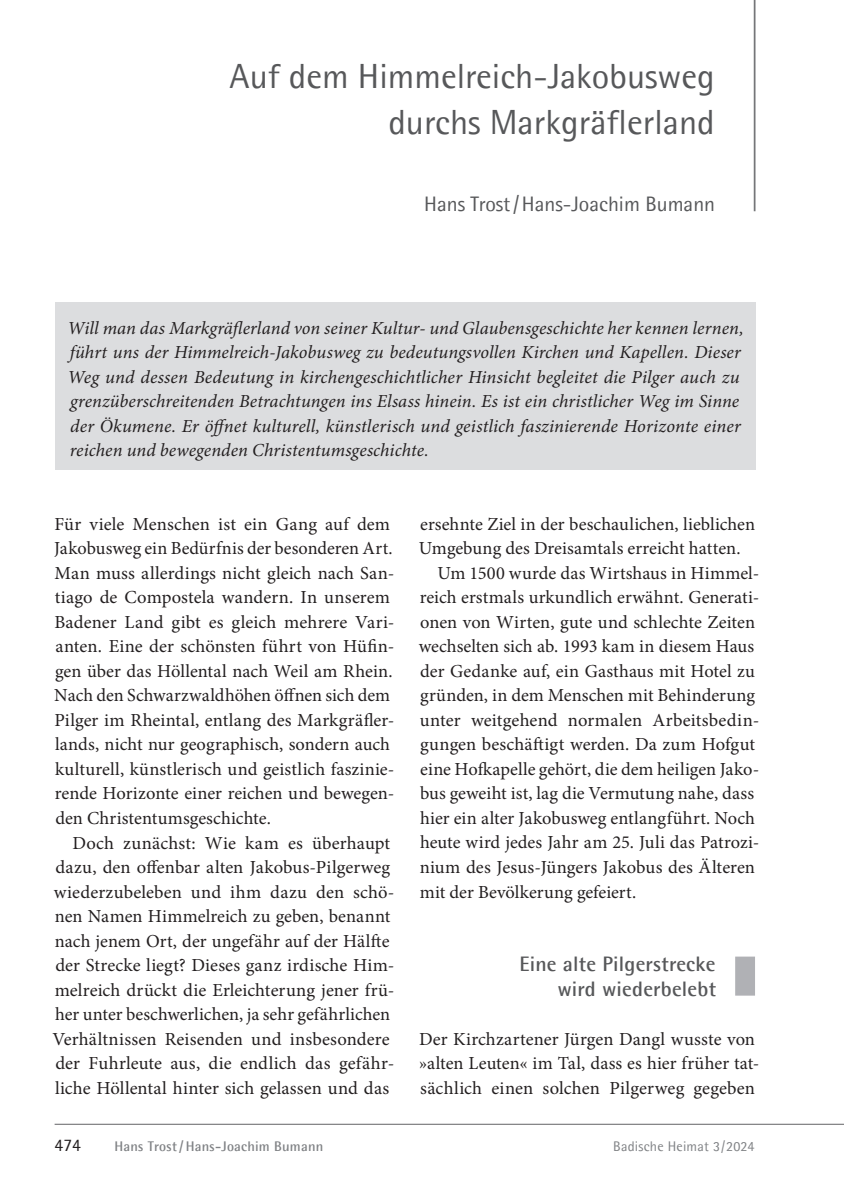
<style>
.page{position:relative;width:844px;height:1191px;background:#fff}
.page>*{position:absolute;margin:0;border:0;box-sizing:border-box;transform-origin:0 0}
.t1{font:35px/45.5px "Agfa Rotis Semisans";color:#57585a;text-align:right}
.t2{font:700 21px/24.5px "Agfa Rotis Semisans";letter-spacing:.01em;color:#57585a;text-align:right}
.t3{font:21px "Agfa Rotis Semisans";color:#57585a}
.t4{font:18.38px/24.5px "Minion Pro";letter-spacing:.005em;color:#231f20}
.t5{font:italic 18.38px/24.5px "Minion Pro";letter-spacing:.005em;color:#231f20}
.t6{font:17.5px "Agfa Rotis Semisans";color:#231f20}
.t7{font:700 14px "Agfa Rotis Semisans";letter-spacing:.015em;color:#808285}
.t8{font:14px "Agfa Rotis Semisans";letter-spacing:.015em;color:#808285}
</style>
<div class="page">
<hr style="left:55px;top:1124px;width:788px;height:1px;background:#636366">
<hr style="left:753px;top:0;width:2px;height:211px;background:#757679">
<div style="left:735px;top:956px;width:19px;height:39px;background:#b0b1b5"></div>
<div style="left:55px;top:302px;width:699px;height:167px;background:#dcdddf"></div>
<h1 class="t1" style="left:229px;top:53px;width:486px">Auf dem Himmelreich-Jakobusweg durchs Markgräflerland</h1>
<p class="t3" style="left:424px;top:192px;width:292px">Hans Trost / Hans-Joachim Bumann</p>
<p class="t5" style="left:67px;top:317px;width:677px">Will man das Markgräflerland von seiner Kultur- und Glaubensgeschichte her kennen lernen, führt uns der Himmelreich-Jakobusweg zu bedeutungsvollen Kirchen und Kapellen. Dieser Weg und dessen Bedeutung in kirchengeschichtlicher Hinsicht begleitet die Pilger auch zu grenzüberschreitenden Betrachtungen ins Elsass hinein. Es ist ein christlicher Weg im Sinne der Ökumene. Er öffnet kulturell, künstlerisch und geistlich faszinierende Horizonte einer reichen und bewegenden Christentumsgeschichte.</p>
<p class="t4" style="left:54px;top:513px;width:342px">Für viele Menschen ist ein Gang auf dem Jakobusweg ein Bedürfnis der besonderen Art.<br>Man muss allerdings nicht gleich nach San&shy;tiago de Compostela wandern. In unserem Badener Land gibt es gleich mehrere Vari&shy;anten. Eine der schönsten führt von Hüfin&shy;gen über das Höllental nach Weil am Rhein.<br>Nach den Schwarzwaldhöhen öffnen sich dem Pilger im Rheintal, entlang des Markgräfler&shy;lands, nicht nur geographisch, sondern auch kulturell, künstlerisch und geistlich faszinie&shy;rende Horizonte einer reichen und bewegen&shy;den Christentumsgeschichte.</p>
<p class="t4" style="left:52px;top:832px;width:343px;text-indent:20px">Doch zunächst: Wie kam es überhaupt dazu, den offenbar alten Jakobus-Pilgerweg wiederzubeleben und ihm dazu den schö&shy;nen Namen Himmelreich zu geben, benannt nach jenem Ort, der ungefähr auf der Hälfte der Strecke liegt? Dieses ganz irdische Him&shy;melreich drückt die Erleichterung jener frü&shy;her unter beschwerlichen, ja sehr gefährlichen Verhältnissen Reisenden und insbesondere der Fuhrleute aus, die endlich das gefähr&shy;liche Höllental hinter sich gelassen und das</p>
<p class="t4" style="left:420px;top:513px;width:336px">ersehnte Ziel in der beschaulichen, lieblichen</p>
<p class="t4" style="left:419px;top:538px;width:323px">Umgebung des Dreisamtals erreicht hatten.</p>
<p class="t4" style="left:437px;top:562px;width:323px">Um 1500 wurde das Wirtshaus in Himmel-</p>
<p class="t4" style="left:419px;top:586px;width:341px">reich erstmals urkundlich erwähnt. Generati-</p>
<p class="t4" style="left:420px;top:611px;width:336px">onen von Wirten, gute und schlechte Zeiten</p>
<p class="t4" style="left:418px;top:636px;width:337px">wechselten sich ab. 1993 kam in diesem Haus</p>
<p class="t4" style="left:420px;top:660px;width:336px">der Gedanke auf, ein Gasthaus mit Hotel zu</p>
<p class="t4" style="left:420px;top:685px;width:336px">gründen, in dem Menschen mit Behinderung</p>
<p class="t4" style="left:419px;top:709px;width:341px">unter weitgehend normalen Arbeitsbedin-</p>
<p class="t4" style="left:420px;top:734px;width:336px">gungen beschäftigt werden. Da zum Hofgut</p>
<p class="t4" style="left:420px;top:758px;width:340px">eine Hofkapelle gehört, die dem heiligen Jako-</p>
<p class="t4" style="left:420px;top:783px;width:335px">bus geweiht ist, lag die Vermutung nahe, dass</p>
<p class="t4" style="left:420px;top:807px;width:336px">hier ein alter Jakobusweg entlangführt. Noch</p>
<p class="t4" style="left:420px;top:831px;width:341px">heute wird jedes Jahr am 25. Juli das Patrozi-</p>
<p class="t4" style="left:419px;top:856px;width:337px">nium des Jesus-Jüngers Jakobus des Älteren</p>
<p class="t4" style="left:419px;top:881px;width:218px">mit der Bevölkerung gefeiert.</p>
<p class="t2" style="left:519px;top:951px;width:198px">Eine alte Pilgerstrecke wird wiederbelebt</p>
<p class="t4" style="left:419px;top:1028px;width:342px">Der Kirchzartener Jürgen Dangl wusste von »alten Leuten« im Tal, dass es hier früher tat&shy;sächlich einen solchen Pilgerweg gegeben</p>
<p class="t6" style="left:55px;top:1134px;width:28px">474</p>
<p class="t7" style="left:114px;top:1137px;width:210px">Hans Trost / Hans-Joachim Bumann</p>
<p class="t8" style="left:613px;top:1137px;width:143px">Badische Heimat 3 / 2024</p>
</div>
